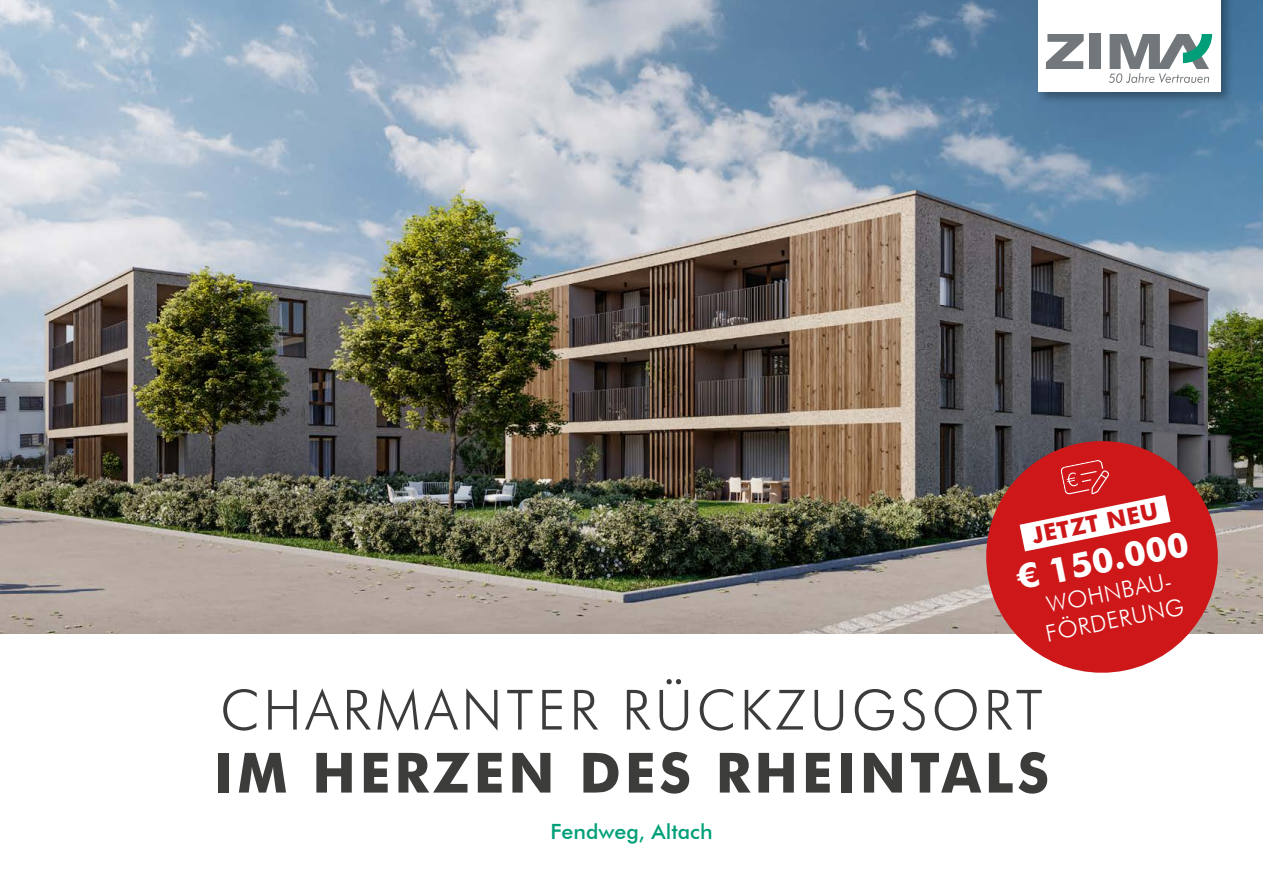
<style>
.page{position:relative;width:1263px;height:893px;background:#fff}
.page>*{position:absolute;margin:0;border:0;box-sizing:border-box;transform-origin:0 0}
.t1{font:300 55.5px "Futura BT";letter-spacing:.07em;color:#3c3c3b}
.t2{font:700 55.5px "Futura BT";letter-spacing:.07em;color:#3c3c3b}
.t3{font:700 35.1px "Futura BT";color:#fff}
.t4{font:300 23.1px/27.6px "Futura BT";color:#fff}
.t5{font:700 23.1px "Futura BT";color:#cd1719}
.t6{font:500 21px "Futura BT";color:#009f79}
</style>
<div class="page">
<img style="left:0;top:0;width:1263px;height:634px">
<div style="left:1036px;top:0;width:198px;height:105px;background:#000;opacity:.3"></div>
<div style="left:1037px;top:0;width:183px;height:92px;background:#fff"></div>
<svg style="left:1046px;top:34px;width:38px;height:35px"></svg>
<div style="left:1089px;top:34px;width:12px;height:35px;background:#71777a"></div>
<svg style="left:1109px;top:34px;width:103px;height:49px"></svg>
<svg style="left:976px;top:431px;width:252px;height:242px;fill:#cd1719"></svg>
<svg style="left:1019px;top:460px;width:151px;height:91px"></svg>
<p class="t5" style="left:1030px;top:522px;width:129px;rotate:-12deg">JETZT NEU</p>
<p class="t3" style="left:1013px;top:556px;width:177px;rotate:-11deg">€ 150.000</p>
<p class="t4" style="left:1037px;top:594px;width:142px;rotate:-12deg">WOHNBAU-<br>FÖRDERUNG</p>
<p class="t1" style="left:220px;top:676px;width:824px">CHARMANTER RÜCKZUGSORT</p>
<p class="t2" style="left:214px;top:739px;width:836px">IM HERZEN DES RHEINTALS</p>
<p class="t6" style="left:550px;top:819px;width:164px">Fendweg, Altach</p>
</div>
